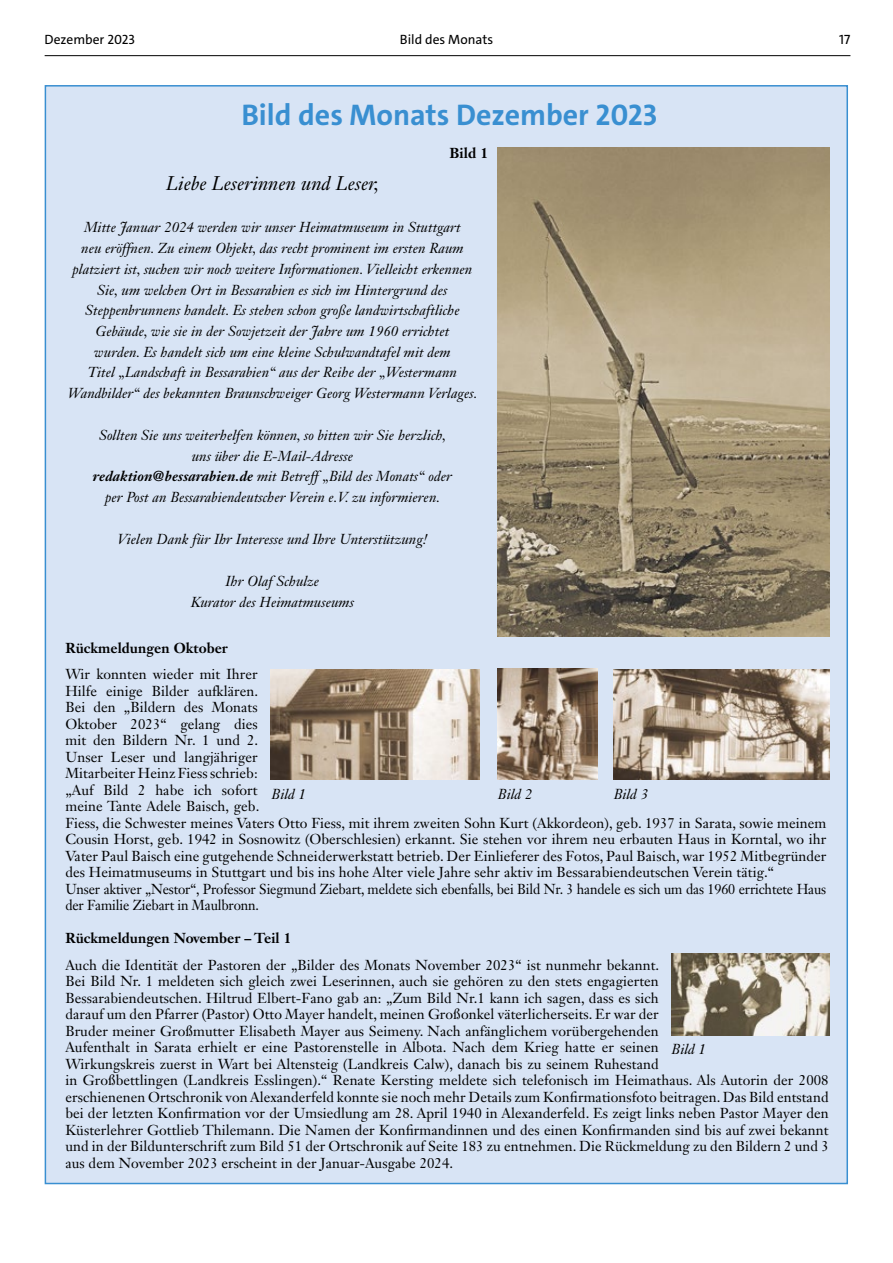
<style>
.page{position:relative;width:893px;height:1263px;background:#fff}
.page>*{position:absolute;margin:0;border:0;box-sizing:border-box;transform-origin:0 0}
.t1{font:700 30px "The Sans";color:#398fd1}
.t2{font:italic 19.5px "Janson Text LT Std";letter-spacing:.005em;color:#000}
.t3{font:14.25px/16.5px "Janson Text LT Std";letter-spacing:.005em;color:#000}
.t4{font:italic 14.25px/20.7px "Janson Text LT Std";letter-spacing:.005em;color:#000;text-align:center}
.t5{font:700 14.25px "Janson Text LT Std";letter-spacing:.005em;color:#000}
.t6{font:13.5px "The Sans";color:#000}
.s1{font-weight:700}
</style>
<div class="page">
<hr style="left:45px;top:55px;width:805px;height:1px;background:#000">
<div style="left:45px;top:85px;width:803px;height:1099px;background:#d8e4f5;border:2px solid #398fd1"></div>
<img style="left:498px;top:147px;width:331px;height:490px">
<img style="left:270px;top:669px;width:209px;height:110px">
<img style="left:498px;top:668px;width:99px;height:111px">
<img style="left:614px;top:669px;width:215px;height:110px">
<img style="left:672px;top:953px;width:157px;height:83px">
<p class="t6" style="left:45px;top:31px;width:92px">Dezember 2023</p>
<p class="t6" style="left:839px;top:31px;width:13px">17</p>
<p class="t6" style="left:400px;top:31px;width:95px">Bild des Monats</p>
<h1 class="t1" style="left:241px;top:95px;width:417px">Bild des Monats Dezember 2023</h1>
<p class="t5" style="left:449px;top:144px;width:40px">Bild 1</p>
<h2 class="t2" style="left:166px;top:172px;width:215px">Liebe Leserinnen und Leser,</h2>
<p class="t4" style="left:68px;top:217px;width:411px">Mitte Januar 2024 werden wir unser Heimatmuseum in Stuttgart<br>neu eröffnen. Zu einem Objekt, das recht prominent im ersten Raum platziert ist, suchen wir noch weitere Informationen. Vielleicht erkennen Sie, um welchen Ort in Bessarabien es sich im Hintergrund des Steppenbrunnens handelt. Es stehen schon große landwirtschaftliche Gebäude, wie sie in der Sowjetzeit der Jahre um 1960 errichtet<br>wurden. Es handelt sich um eine kleine Schulwandtafel mit dem<br>Titel „Landschaft in Bessarabien“ aus der Reihe der „Westermann Wandbilder“ des bekannten Braunschweiger Georg Westermann Verlages.</p>
<p class="t4" style="left:93px;top:425px;width:360px">Sollten Sie uns weiterhelfen können, so bitten wir Sie herzlich, uns über die E-Mail-Adresse<br><span class="s1">redaktion@bessarabien.de</span> mit Betreff „Bild des Monats“ oder per Post an Bessarabiendeutscher Verein e.V. zu informieren.</p>
<p class="t4" style="left:118px;top:529px;width:311px">Vielen Dank für Ihr Interesse und Ihre Unterstützung!</p>
<p class="t4" style="left:191px;top:571px;width:164px">Ihr Olaf Schulze<br>Kurator des Heimatmuseums</p>
<p class="t5" style="left:65px;top:639px;width:164px">Rückmeldungen Oktober</p>
<p class="t3" style="left:65px;top:666px;width:762px">Wir konnten wieder mit Ihrer<br>Hilfe einige Bilder aufklären.<br>Bei den „Bildern des Monats<br>Oktober 2023“ gelang dies<br>mit den Bildern Nr. 1 und 2.<br>Unser Leser und langjähriger<br>Mitarbeiter Heinz Fiess schrieb:<br>„Auf Bild 2 habe ich sofort<br>meine Tante Adele Baisch, geb.<br>Fiess, die Schwester meines Vaters Otto Fiess, mit ihrem zweiten Sohn Kurt (Akkordeon), geb. 1937 in Sarata, sowie meinem Cousin Horst, geb. 1942 in Sosnowitz (Oberschlesien) erkannt. Sie stehen vor ihrem neu erbauten Haus in Korntal, wo ihr Vater Paul Baisch eine gutgehende Schneiderwerkstatt betrieb. Der Einlieferer des Fotos, Paul Baisch, war 1952 Mitbegründer des Heimatmuseums in Stuttgart und bis ins hohe Alter viele Jahre sehr aktiv im Bessarabiendeutschen Verein tätig.“<br>Unser aktiver „Nestor“, Professor Siegmund Ziebart, meldete sich ebenfalls, bei Bild Nr. 3 handele es sich um das 1960 errichtete Haus der Familie Ziebart in Maulbronn.</p>
<p class="t4" style="left:272px;top:784px;width:36px">Bild 1</p>
<p class="t4" style="left:614px;top:784px;width:36px">Bild 3</p>
<p class="t4" style="left:498px;top:784px;width:36px">Bild 2</p>
<p class="t5" style="left:65px;top:929px;width:227px">Rückmeldungen November – Teil 1</p>
<p class="t3" style="left:65px;top:956px;width:765px">Auch die Identität der Pastoren der „Bilder des Monats November 2023“ ist nunmehr bekannt.<br>Bei Bild Nr. 1 meldeten sich gleich zwei Leserinnen, auch sie gehören zu den stets engagierten<br>Bessarabiendeutschen. Hiltrud Elbert-Fano gab an: „Zum Bild Nr.1 kann ich sagen, dass es sich<br>darauf um den Pfarrer (Pastor) Otto Mayer handelt, meinen Großonkel väterlicherseits. Er war der<br>Bruder meiner Großmutter Elisabeth Mayer aus Seimeny. Nach anfänglichem vorübergehenden<br>Aufenthalt in Sarata erhielt er eine Pastorenstelle in Albota. Nach dem Krieg hatte er seinen<br>Wirkungskreis zuerst in Wart bei Altensteig (Landkreis Calw), danach bis zu seinem Ruhestand<br>in Großbettlingen (Landkreis Esslingen).“ Renate Kersting meldete sich telefonisch im Heimathaus. Als Autorin der 2008 erschienenen Ortschronik von Alexanderfeld konnte sie noch mehr Details zum Konfirmationsfoto beitragen. Das Bild entstand bei der letzten Konfirmation vor der Umsiedlung am 28. April 1940 in Alexanderfeld. Es zeigt links neben Pastor Mayer den Küsterlehrer Gottlieb Thilemann. Die Namen der Konfirmandinnen und des einen Konfirmanden sind bis auf zwei bekannt und in der Bildunterschrift zum Bild 51 der Ortschronik auf Seite 183 zu entnehmen. Die Rückmeldung zu den Bildern 2 und 3 aus dem November 2023 erscheint in der Januar-Ausgabe 2024.</p>
<p class="t4" style="left:672px;top:1039px;width:36px">Bild 1</p>
</div>
